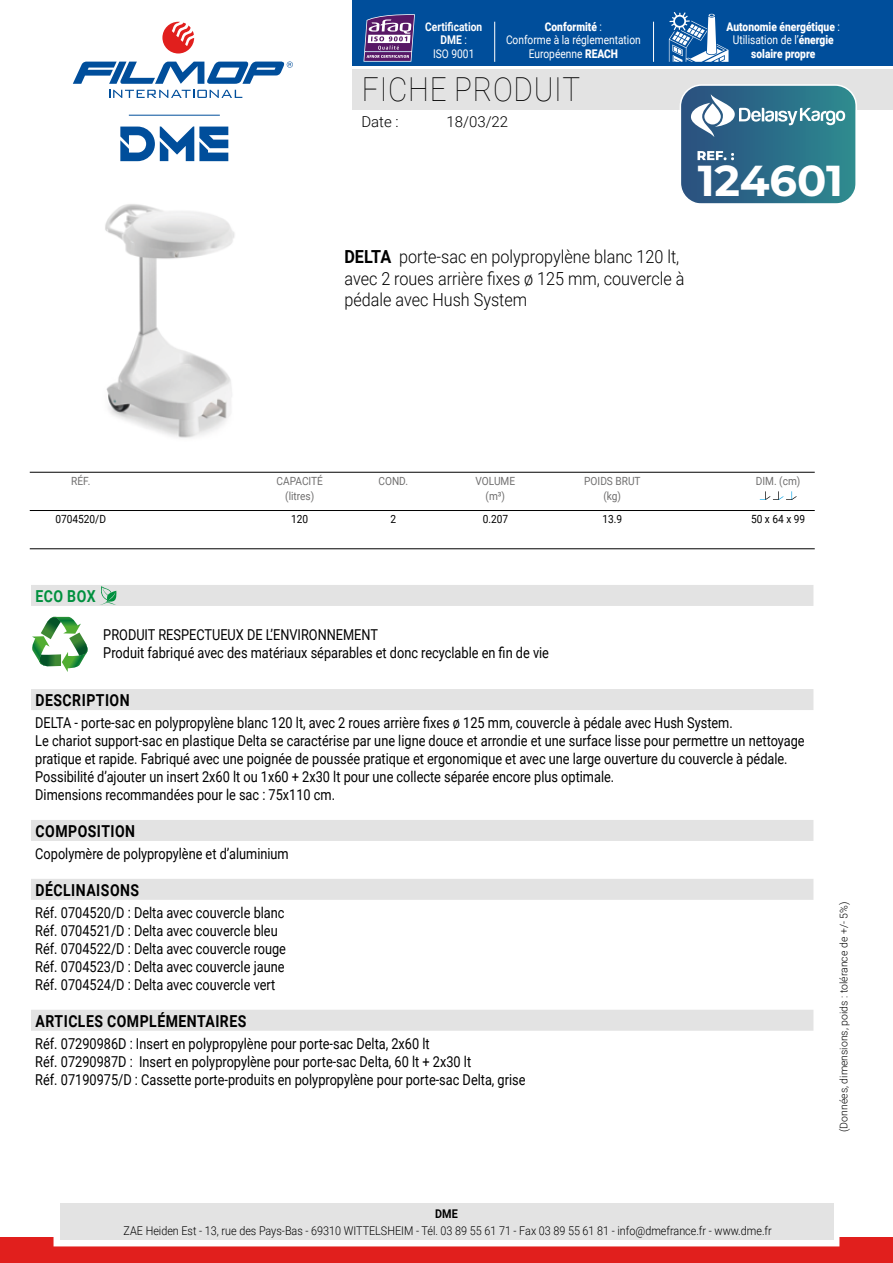
<style>
.page{position:relative;width:893px;height:1263px;background:#fff}
.page>*{position:absolute;margin:0;border:0;box-sizing:border-box;transform-origin:0 0}
.t1{font:700 43.35px "Montserrat";color:#fff}
.t2{font:100 33px "Roboto";letter-spacing:.025em;color:#000;scale:.9 1}
.t3{font:300 18px/21.6px "Roboto";color:#000;scale:.9 1}
.t4{font:700 16.5px "Roboto";letter-spacing:.035em;color:#000;scale:.85 1}
.t5{font:700 16.5px "Roboto";letter-spacing:.035em;color:#00903e;scale:.85 1}
.t6{font:15px/18px "Roboto";color:#000;scale:.85 1}
.t7{font:300 15px "Roboto";color:#000}
.t8{font:300 12px "Roboto";color:#000;scale:.9 1}
.t9{font:900 12px/13.5px "Roboto";color:#fff;text-align:center;scale:.85 1}
.t10{font:12px/13.5px "Roboto";color:#fff;text-align:center;scale:.85 1}
.t11{font:700 12px/13.5px "Roboto";color:#fff;text-align:center;scale:.85 1}
.t12{font:700 12px "Roboto";color:#000;scale:.9 1}
.t13{font:11.25px/15px "Roboto";color:#706f6f;text-align:center;scale:.9 1}
.t14{font:11.25px "Roboto";color:#000;scale:.9 1}
.t15{font:300 10.5px "Roboto";color:#000}
.s1{font-weight:400}
.s2{font-weight:900}
.s3{font-weight:700}
</style>
<div class="page">
<div style="left:353px;top:69px;width:540px;height:40px;background:#e3e3e3"></div>
<svg style="left:109px;top:90px;width:133px;height:8px"></svg>
<svg style="left:162px;top:22px;width:32px;height:32px"></svg>
<svg style="left:73px;top:61px;width:220px;height:23px"></svg>
<div style="left:353px;top:0;width:540px;height:66px;background:#004e9b"></div>
<div style="left:0;top:1237px;width:893px;height:26px;background:#e11f1d"></div>
<div style="left:54px;top:1197px;width:785px;height:49px;border:12px solid #fff"></div>
<div style="left:60px;top:1203px;width:773px;height:37px;background:#e3e3e3"></div>
<svg style="left:120px;top:126px;width:108px;height:35px"></svg>
<hr style="left:129px;top:115px;width:91px;height:1px;background:#004e9b">
<hr style="left:653px;top:22px;width:1px;height:40px;background:#fff">
<hr style="left:494px;top:22px;width:1px;height:40px;background:#fff">
<svg style="left:669px;top:12px;width:59px;height:50px"></svg>
<svg style="left:363px;top:14px;width:52px;height:48px;background:#7d6198"></svg>
<hr style="left:365px;top:51px;width:46px;height:1px;background:#fff">
<img style="left:105px;top:204px;width:130px;height:234px">
<div style="left:31px;top:585px;width:782px;height:21px;background:#e3e3e3"></div>
<svg style="left:100px;top:586px;width:17px;height:19px"></svg>
<svg style="left:32px;top:616px;width:56px;height:56px"></svg>
<div style="left:31px;top:689px;width:782px;height:21px;background:#e3e3e3"></div>
<div style="left:31px;top:820px;width:782px;height:21px;background:#e3e3e3"></div>
<div style="left:31px;top:879px;width:782px;height:21px;background:#e3e3e3"></div>
<div style="left:31px;top:1010px;width:782px;height:21px;background:#e3e3e3"></div>
<hr style="left:30px;top:472px;width:785px;height:1px;background:#000">
<hr style="left:30px;top:548px;width:785px;height:1px;background:#000">
<hr style="left:30px;top:510px;width:785px;height:1px;background:#000">
<svg style="left:760px;top:491px;width:37px;height:9px"></svg>
<div style="left:680px;top:84px;width:177px;height:121px;border:2px solid #fff;border-radius:21px"></div>
<svg style="left:680px;top:85px;width:176px;height:118px;background:#437d95"></svg>
<p class="t11" style="left:425px;top:19px;width:68px">Certification<br>DME <span class="s1">:<br>ISO 9001</span></p>
<p class="t9" style="left:727px;top:19px;width:135px">Autonomie énergétique <span class="s1">:<br>Utilisation de l’</span>énergie solaire propre</p>
<p class="t10" style="left:506px;top:19px;width:160px"><span class="s2">Conformité</span> :<br>Conforme à la réglementation<br>Européenne <span class="s2">REACH</span></p>
<p class="t13" style="left:71px;top:473px;width:23px">RÉF.</p>
<p class="t14" style="left:55px;top:511px;width:58px">0704520/D</p>
<p class="t5" style="left:36px;top:584px;width:72px">ECO BOX</p>
<h2 class="t2" style="left:362px;top:67px;width:244px">FICHE PRODUIT</h2>
<p class="t7" style="left:361px;top:111px;width:39px">Date :</p>
<p class="t7" style="left:446px;top:111px;width:63px">18/03/22</p>
<h1 class="t1" style="left:698px;top:149px;width:147px">124601</h1>
<p class="t3" style="left:344px;top:245px;width:379px"><span class="s3">DELTA</span> porte-sac en polypropylène blanc 120 lt, avec 2 roues arrière fixes ø 125 mm, couvercle à pédale avec Hush System</p>
<p class="t13" style="left:277px;top:473px;width:53px">CAPACITÉ (litres)</p>
<p class="t14" style="left:291px;top:511px;width:20px">120</p>
<p class="t13" style="left:379px;top:473px;width:34px">COND.</p>
<p class="t14" style="left:390px;top:511px;width:8px">2</p>
<p class="t13" style="left:476px;top:473px;width:46px">VOLUME (m³)</p>
<p class="t14" style="left:483px;top:511px;width:30px">0.207</p>
<p class="t13" style="left:584px;top:473px;width:64px">POIDS BRUT (kg)</p>
<p class="t14" style="left:602px;top:511px;width:23px">13.9</p>
<p class="t13" style="left:756px;top:473px;width:51px">DIM. (cm)</p>
<p class="t14" style="left:751px;top:511px;width:62px">50 x 64 x 99</p>
<p class="t6" style="left:103px;top:625px;width:526px">PRODUIT RESPECTUEUX DE L’ENVIRONNEMENT<br>Produit fabriqué avec des matériaux séparables et donc recyclable en fin de vie</p>
<p class="t4" style="left:36px;top:689px;width:112px">DESCRIPTION</p>
<p class="t6" style="left:35px;top:713px;width:907px">DELTA - porte-sac en polypropylène blanc 120 lt, avec 2 roues arrière fixes ø 125 mm, couvercle à pédale avec Hush System.<br>Le chariot support-sac en plastique Delta se caractérise par une ligne douce et arrondie et une surface lisse pour permettre un nettoyage pratique et rapide. Fabriqué avec une poignée de poussée pratique et ergonomique et avec une large ouverture du couvercle à pédale.<br>Possibilité d’ajouter un insert 2x60 lt ou 1x60 + 2x30 lt pour une collecte séparée encore plus optimale.<br>Dimensions recommandées pour le sac : 75x110 cm.</p>
<p class="t4" style="left:36px;top:819px;width:119px">COMPOSITION</p>
<p class="t6" style="left:35px;top:844px;width:300px">Copolymère de polypropylène et d’aluminium</p>
<p class="t4" style="left:36px;top:878px;width:123px">DÉCLINAISONS</p>
<p class="t6" style="left:35px;top:903px;width:297px">Réf. 0704520/D : Delta avec couvercle blanc Réf. 0704521/D : Delta avec couvercle bleu Réf. 0704522/D : Delta avec couvercle rouge Réf. 0704523/D : Delta avec couvercle jaune Réf. 0704524/D : Delta avec couvercle vert</p>
<p class="t4" style="left:36px;top:1009px;width:250px">ARTICLES COMPLÉMENTAIRES</p>
<p class="t6" style="left:35px;top:1034px;width:578px">Réf. 07290986D : Insert en polypropylène pour porte-sac Delta, 2x60 lt<br>Réf. 07290987D : Insert en polypropylène pour porte-sac Delta, 60 lt + 2x30 lt<br>Réf. 07190975/D : Cassette porte-produits en polypropylène pour porte-sac Delta, grise</p>
<p class="t12" style="left:435px;top:1206px;width:27px">DME</p>
<p class="t8" style="left:124px;top:1222px;width:722px">ZAE Heiden Est - 13, rue des Pays-Bas - 69310 WITTELSHEIM - Tél. 03 89 55 61 71 - Fax 03 89 55 61 81 - info@dmefrance.fr - www.dme.fr</p>
<p class="t15" style="left:836px;top:1132px;width:232px;rotate:-90deg">(Données, dimensions, poids : tolérance de +/- 5%)</p>
</div>
